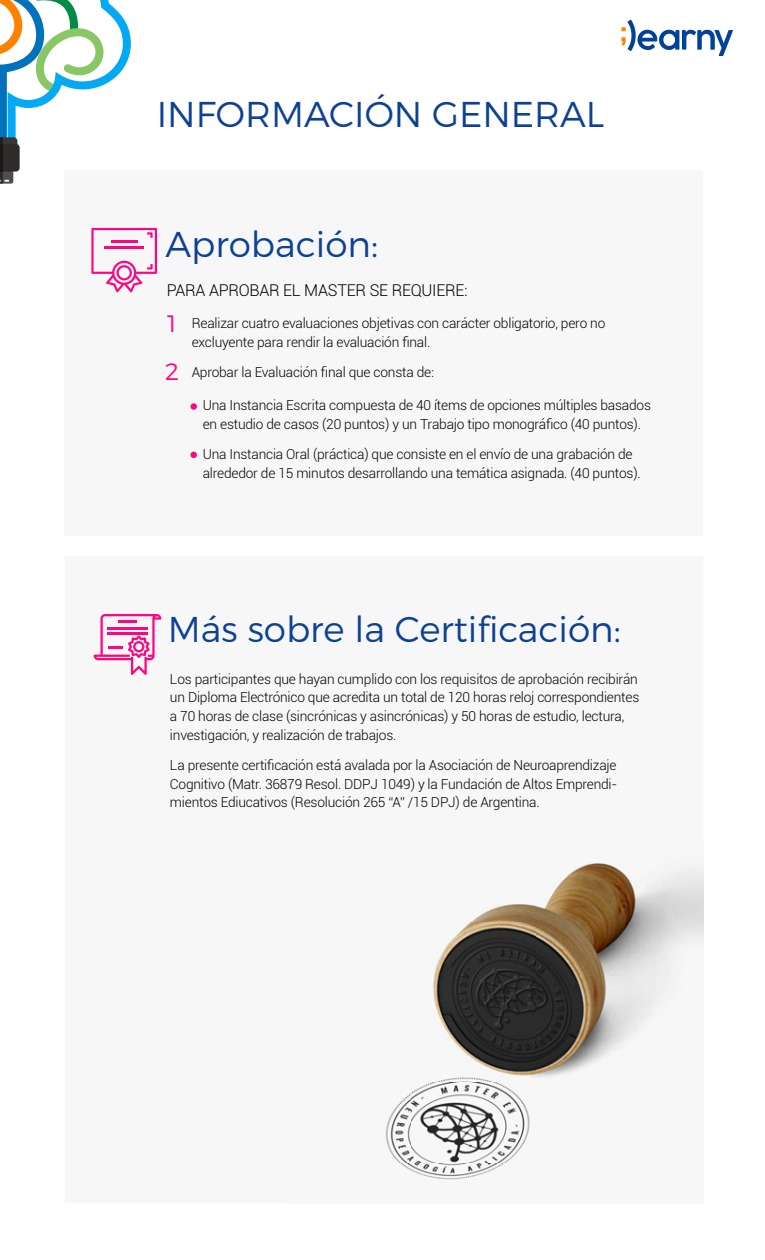
<style>
.page{position:relative;width:765px;height:1260px;background:#fff}
.page>*{position:absolute;margin:0;border:0;box-sizing:border-box;transform-origin:0 0}
.t1{font:300 35.88px "Montserrat";color:#0d4194}
.t2{font:300 23.75px/48.4px "Montserrat";color:#ff0680}
.t3{font:300 16.25px "Roboto";letter-spacing:-.015em;color:#000}
.t4{font:300 13.75px/18.8px "Roboto";letter-spacing:-.015em;color:#000}
</style>
<div class="page">
<div style="left:65px;top:171px;width:638px;height:365px;background:#f7f7f7"></div>
<svg style="left:91px;top:228px;width:66px;height:65px"></svg>
<svg style="left:94px;top:614px;width:67px;height:61px"></svg>
<svg style="left:621px;top:20px;width:112px;height:36px"></svg>
<div style="left:191px;top:403px;width:6px;height:7px;background:#ff0680;border-radius:50%"></div>
<svg style="left:191px;top:452px;width:6px;height:6px"></svg>
<img style="left:703px;top:859px;width:1px;height:89px">
<img style="left:385px;top:856px;width:277px;height:324px">
<svg style="left:0;top:0;width:131px;height:184px"></svg>
<hr style="left:0;top:144px;width:3px;height:28px;background:#1b1717">
<h1 class="t1" style="left:157px;top:93px;width:449px">INFORMACIÓN GENERAL</h1>
<h1 class="t1" style="left:165px;top:222px;width:214px">Aprobación:</h1>
<p class="t3" style="left:167px;top:279px;width:302px">PARA APROBAR EL MASTER SE REQUIERE:</p>
<p class="t4" style="left:192px;top:313px;width:415px">Realizar cuatro evaluaciones objetivas con carácter obligatorio, pero no excluyente para rendir la evaluación final.</p>
<p class="t4" style="left:192px;top:362px;width:244px">Aprobar la Evaluación final que consta de:</p>
<h2 class="t2" style="left:165px;top:299px;width:16px">1<br>2</h2>
<p class="t4" style="left:203px;top:396px;width:450px">Una Instancia Escrita compuesta de 40 ítems de opciones múltiples basados en estudio de casos (20 puntos) y un Trabajo tipo monográfico (40 puntos).</p>
<p class="t4" style="left:203px;top:444px;width:440px">Una Instancia Oral (práctica) que consiste en el envío de una grabación de alrededor de 15 minutos desarrollando una temática asignada. (40 puntos).</p>
<h1 class="t1" style="left:168px;top:607px;width:454px">Más sobre la Certificación:</h1>
<p class="t4" style="left:170px;top:669px;width:471px">Los participantes que hayan cumplido con los requisitos de aprobación recibirán un Diploma Electrónico que acredita un total de 120 horas reloj correspondientes a 70 horas de clase (sincrónicas y asincrónicas) y 50 horas de estudio, lectura, investigación, y realización de trabajos.</p>
<p class="t4" style="left:170px;top:755px;width:449px;text-align:justify">La presente certificación está avalada por la Asociación de Neuroaprendizaje Cognitivo (Matr. 36879 Resol. DDPJ 1049) y la Fundación de Altos Emprendi&shy;mientos Ediucativos (Resolución 265 “A” /15 DPJ) de Argentina.</p>
</div>
